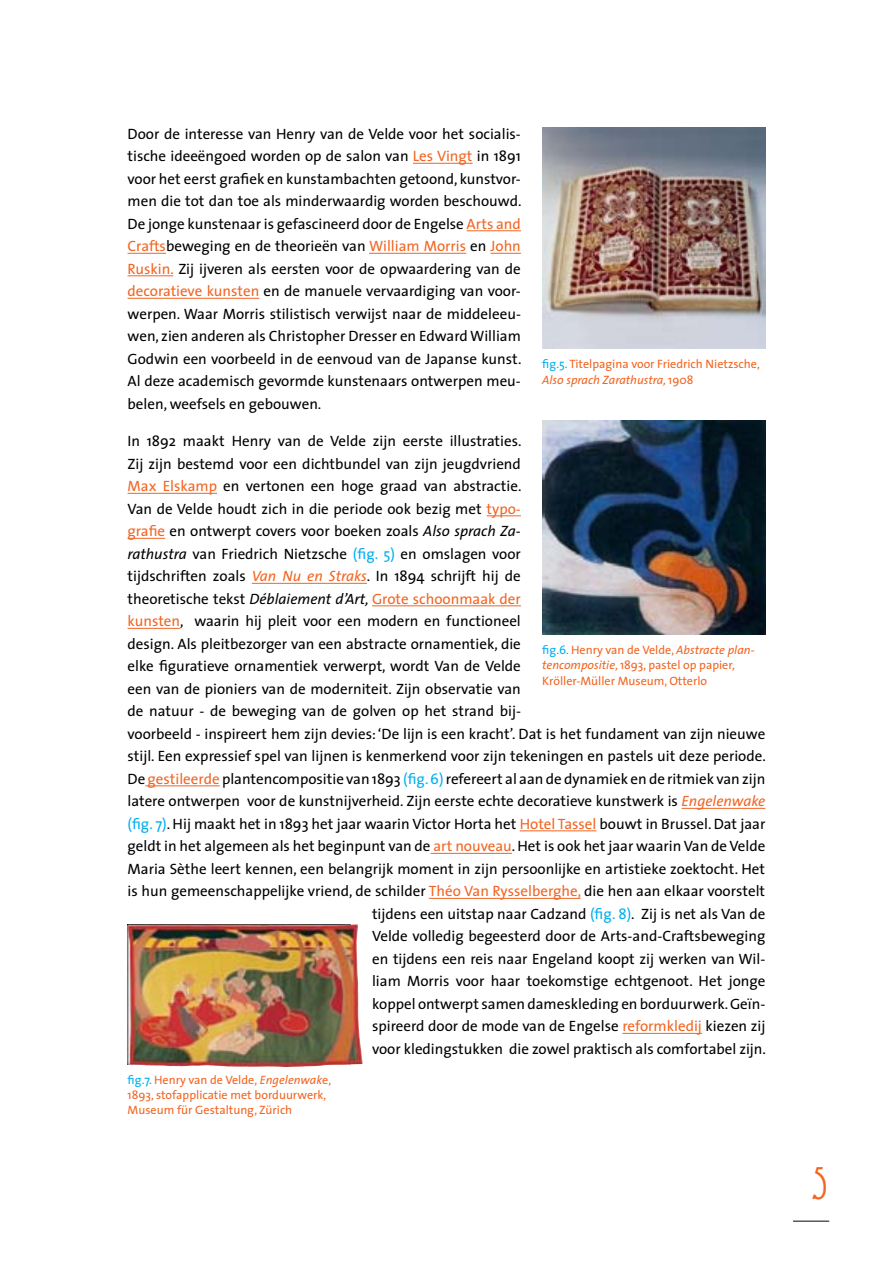
<style>
.page{position:relative;width:893px;height:1263px;background:#fff}
.page>*{position:absolute;margin:0;border:0;box-sizing:border-box;transform-origin:0 0}
.t1{font:45px "Eccentric Std";color:#f26522}
.t2{font:15px/22.5px "The Sans";color:#000;text-align:justify}
.t3{font:15px "The Sans";color:#f26522}
.t4{font:12.15px/15.3px "The Sans";color:#f26522}
.s1{color:#f26522}
.s2{font-style:italic}
.s3{color:#00aeef}
.s4{font-style:italic;color:#f26522}
.s5{color:#000}
.s6{font-style:italic;color:#000}
</style>
<div class="page">
<hr style="left:793px;top:1220px;width:36px;height:2px;background:#58595b">
<hr style="left:413px;top:163px;width:60px;height:1px;background:#f26522">
<hr style="left:467px;top:231px;width:54px;height:1px;background:#f26522">
<hr style="left:128px;top:253px;width:38px;height:1px;background:#f26522">
<hr style="left:369px;top:253px;width:97px;height:1px;background:#f26522">
<hr style="left:491px;top:253px;width:30px;height:1px;background:#f26522">
<hr style="left:128px;top:276px;width:45px;height:1px;background:#f26522">
<hr style="left:128px;top:298px;width:131px;height:1px;background:#f26522">
<hr style="left:128px;top:493px;width:89px;height:1px;background:#f26522">
<hr style="left:487px;top:516px;width:34px;height:1px;background:#f26522">
<hr style="left:128px;top:538px;width:37px;height:1px;background:#f26522">
<hr style="left:252px;top:583px;width:115px;height:1px;background:#f26522">
<hr style="left:372px;top:606px;width:149px;height:1px;background:#f26522">
<hr style="left:128px;top:628px;width:52px;height:1px;background:#f26522">
<hr style="left:145px;top:786px;width:75px;height:1px;background:#f26522">
<hr style="left:681px;top:808px;width:84px;height:1px;background:#f26522">
<hr style="left:520px;top:831px;width:76px;height:1px;background:#f26522">
<hr style="left:431px;top:853px;width:81px;height:1px;background:#f26522">
<hr style="left:429px;top:898px;width:151px;height:1px;background:#f26522">
<hr style="left:622px;top:1033px;width:80px;height:1px;background:#f26522">
<img style="left:542px;top:128px;width:223px;height:221px">
<img style="left:542px;top:420px;width:223px;height:215px">
<img style="left:128px;top:976px;width:223px;height:88px">
<img style="left:128px;top:924px;width:226px;height:52px">
<p class="t2" style="left:128px;top:122px;width:395px">Door de interesse van Henry van de Velde voor het socialis&shy;tische ideeëngoed worden op de salon van <span class="s1">Les Vingt</span> in 1891 voor het eerst grafiek en kunstambachten getoond, kunstvor&shy;men die tot dan toe als minderwaardig worden beschouwd.<br>De jonge kunstenaar is gefascineerd door de Engelse <span class="s1">Arts and Crafts</span>beweging en de theorieën van <span class="s1">William Morris</span> en <span class="s1">John Ruskin.</span> Zij ijveren als eersten voor de opwaardering van de <span class="s1">decoratieve kunsten</span> en de manuele vervaardiging van voor&shy;werpen. Waar Morris stilistisch verwijst naar de middeleeu&shy;wen, zien anderen als Christopher Dresser en Edward William Godwin een voorbeeld in de eenvoud van de Japanse kunst.<br>Al deze academisch gevormde kunstenaars ontwerpen meu&shy;belen, weefsels en gebouwen.</p>
<p class="t2" style="left:128px;top:429px;width:395px">In 1892 maakt Henry van de Velde zijn eerste illustraties.</p>
<p class="t2" style="left:128px;top:452px;width:395px">Zij zijn bestemd voor een dichtbundel van zijn jeugdvriend</p>
<p class="t2" style="left:128px;top:474px;width:395px"><span class="s1">Max Elskamp</span> en vertonen een hoge graad van abstractie.</p>
<p class="t2" style="left:128px;top:497px;width:395px">Van de Velde houdt zich in die periode ook bezig met <span class="s1">typo-</span></p>
<p class="t2" style="left:128px;top:519px;width:395px"><span class="s1">grafie</span> en ontwerpt covers voor boeken zoals <span class="s2">Also sprach Za-</span></p>
<p class="t2" style="left:128px;top:542px;width:395px"><span class="s2">rathustra</span> van Friedrich Nietzsche <span class="s3">(fig. 5)</span> en omslagen voor</p>
<p class="t2" style="left:128px;top:564px;width:395px">tijdschriften zoals <span class="s4">Van Nu en Straks</span>. In 1894 schrijft hij de</p>
<p class="t3" style="left:128px;top:586px;width:395px"><span class="s5">theoretische tekst</span> <span class="s6">Déblaiement d’Art,</span> Grote schoonmaak der</p>
<p class="t2" style="left:128px;top:609px;width:395px"><span class="s1">kunsten</span>, waarin hij pleit voor een modern en functioneel</p>
<p class="t2" style="left:128px;top:632px;width:395px">design. Als pleitbezorger van een abstracte ornamentiek, die</p>
<p class="t2" style="left:128px;top:654px;width:395px">elke figuratieve ornamentiek verwerpt, wordt Van de Velde</p>
<p class="t2" style="left:128px;top:677px;width:395px">een van de pioniers van de moderniteit. Zijn observatie van</p>
<p class="t2" style="left:128px;top:699px;width:395px">de natuur - de beweging van de golven op het strand bij-</p>
<p class="t2" style="left:128px;top:722px;width:639px">voorbeeld - inspireert hem zijn devies: ‘De lijn is een kracht’. Dat is het fundament van zijn nieuwe</p>
<p class="t2" style="left:128px;top:744px;width:640px">stijl. Een expressief spel van lijnen is kenmerkend voor zijn tekeningen en pastels uit deze periode.</p>
<p class="t2" style="left:128px;top:767px;width:639px">De <span class="s1">gestileerde</span> plantencompositie van 1893 <span class="s3">(fig. 6)</span> refereert al aan de dynamiek en de ritmiek van zijn</p>
<p class="t2" style="left:128px;top:789px;width:639px">latere ontwerpen voor de kunstnijverheid. Zijn eerste echte decoratieve kunstwerk is <span class="s4">Engelenwake</span></p>
<p class="t2" style="left:128px;top:812px;width:639px"><span class="s3">(fig. 7)</span>. Hij maakt het in 1893 het jaar waarin Victor Horta het <span class="s1">Hotel Tassel</span> bouwt in Brussel. Dat jaar</p>
<p class="t2" style="left:128px;top:834px;width:639px">geldt in het algemeen als het beginpunt van de <span class="s1">art nouveau</span>. Het is ook het jaar waarin Van de Velde</p>
<p class="t2" style="left:128px;top:857px;width:639px">Maria Sèthe leert kennen, een belangrijk moment in zijn persoonlijke en artistieke zoektocht. Het</p>
<p class="t2" style="left:128px;top:879px;width:639px">is hun gemeenschappelijke vriend, de schilder <span class="s1">Théo Van Rysselberghe,</span> die hen aan elkaar voorstelt</p>
<p class="t2" style="left:372px;top:902px;width:395px">tijdens een uitstap naar Cadzand <span class="s3">(fig. 8)</span>. Zij is net als Van de</p>
<p class="t2" style="left:372px;top:924px;width:395px">Velde volledig begeesterd door de Arts-and-Craftsbeweging</p>
<p class="t2" style="left:372px;top:947px;width:395px">en tijdens een reis naar Engeland koopt zij werken van Wil-</p>
<p class="t2" style="left:372px;top:969px;width:395px">liam Morris voor haar toekomstige echtgenoot. Het jonge</p>
<p class="t2" style="left:372px;top:992px;width:395px">koppel ontwerpt samen dameskleding en borduurwerk. Geïn-</p>
<p class="t2" style="left:372px;top:1014px;width:395px">spireerd door de mode van de Engelse <span class="s1">reformkledij</span> kiezen zij</p>
<p class="t2" style="left:372px;top:1037px;width:395px">voor kledingstukken die zowel praktisch als comfortabel zijn.</p>
<p class="t4" style="left:542px;top:356px;width:219px"><span class="s3">fig.5.</span> Titelpagina voor Friedrich Nietzsche,<br><span class="s2">Also sprach Zarathustra,</span> 1908</p>
<p class="t4" style="left:542px;top:642px;width:214px"><span class="s3">fig.6.</span> Henry van de Velde, <span class="s2">Abstracte plan&shy;tencompositie</span>, 1893, pastel op papier,<br>Kröller-Müller Museum, Otterlo</p>
<p class="t4" style="left:128px;top:1071px;width:205px"><span class="s3">fig.7.</span> Henry van de Velde, <span class="s2">Engelenwak</span>e,<br>1893, stofapplicatie met borduurwerk,<br>Museum für Gestaltung, Zürich</p>
<h1 class="t1" style="left:811px;top:1157px;width:20px">5</h1>
</div>
